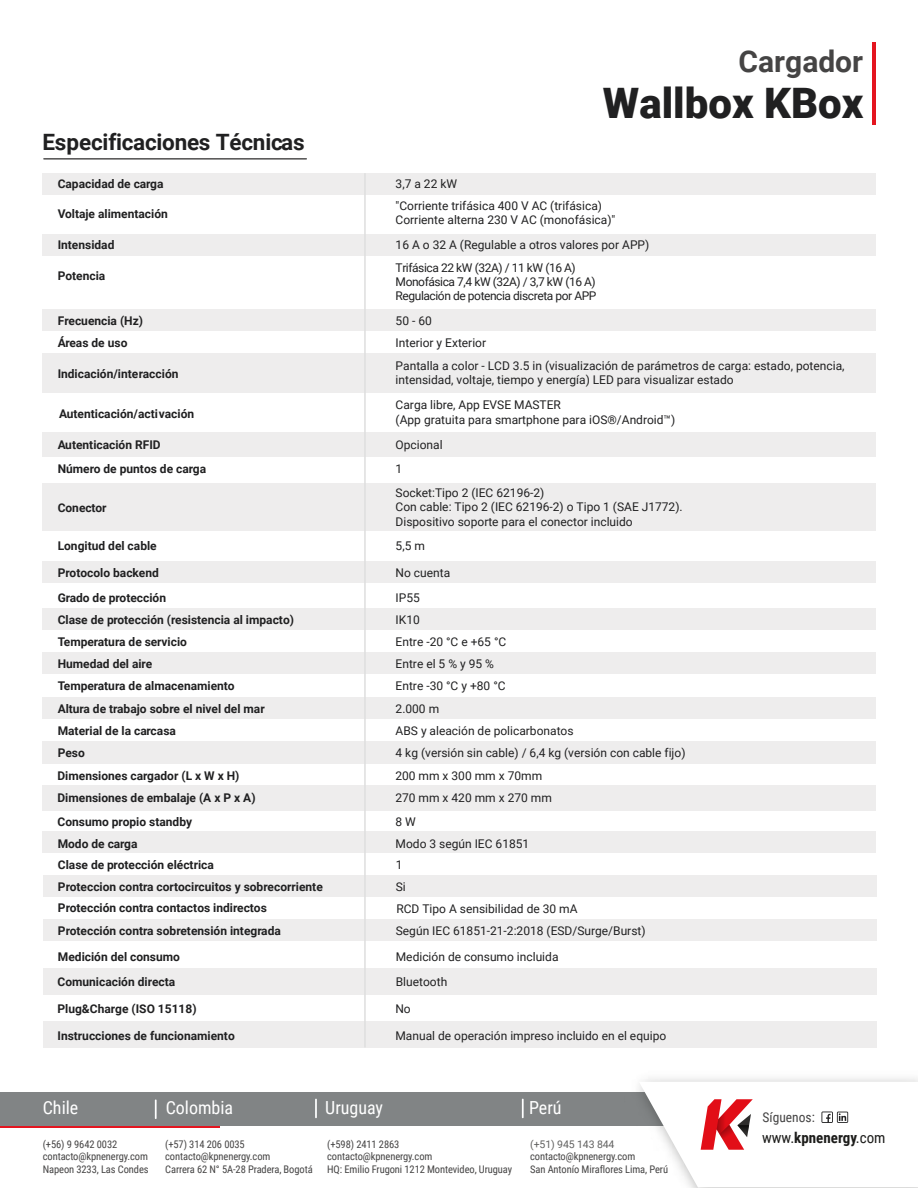
<style>
.page{position:relative;width:918px;height:1188px;background:#fff}
.page>*{position:absolute;margin:0;border:0;box-sizing:border-box;transform-origin:0 0}
.t1{font:900 42px "Roboto";color:#202021}
.t2{font:700 30px "Roboto";color:#454444}
.t3{font:700 22.5px "Roboto";letter-spacing:-.01em;color:#202021}
.t4{font:18px "Roboto Condensed";color:#fff}
.t5{font:700 15px "Roboto Condensed";color:#1d1d1b}
.t6{font:13.5px "Roboto Condensed";color:#454444}
.t7{font:12px/14.4px "Roboto";color:#202021}
.t8{font:700 12px "Roboto";color:#202021}
.t9{font:12px/14.4px "Roboto";letter-spacing:-.035em;color:#202021}
.t10{font:10.5px/12.6px "Roboto Condensed";letter-spacing:-.01em;color:#454444}
.t11{font:10.5px "Roboto";letter-spacing:-.01em;color:#616160}
.s1{font-weight:400}
</style>
<div class="page">
<hr style="left:43px;top:158px;width:264px;height:2px;background:#454444">
<div style="left:43px;top:173px;width:833px;height:22px;background:#eeeded"></div>
<div style="left:43px;top:234px;width:833px;height:22px;background:#eeeded"></div>
<div style="left:43px;top:309px;width:833px;height:22px;background:#eeeded"></div>
<div style="left:43px;top:561px;width:833px;height:22px;background:#eeeded"></div>
<div style="left:43px;top:608px;width:833px;height:22px;background:#eeeded"></div>
<div style="left:43px;top:652px;width:833px;height:22px;background:#eeeded"></div>
<div style="left:43px;top:697px;width:833px;height:22px;background:#eeeded"></div>
<div style="left:43px;top:832px;width:833px;height:21px;background:#eeeded"></div>
<div style="left:43px;top:875px;width:833px;height:22px;background:#eeeded"></div>
<div style="left:43px;top:919px;width:833px;height:22px;background:#eeeded"></div>
<div style="left:43px;top:353px;width:833px;height:40px;background:#eeeded"></div>
<div style="left:43px;top:433px;width:833px;height:24px;background:#eeeded"></div>
<div style="left:43px;top:483px;width:833px;height:48px;background:#eeeded"></div>
<div style="left:43px;top:741px;width:833px;height:23px;background:#eeeded"></div>
<div style="left:43px;top:786px;width:833px;height:25px;background:#eeeded"></div>
<div style="left:43px;top:969px;width:833px;height:26px;background:#eeeded"></div>
<div style="left:43px;top:1021px;width:833px;height:26px;background:#eeeded"></div>
<hr style="left:364px;top:173px;width:2px;height:874px;background:#dedede">
<hr style="left:873px;top:42px;width:3px;height:83px;background:#e4151f">
<div style="left:0;top:1093px;width:918px;height:33px;background:#818485"></div>
<svg style="left:155px;top:1100px;width:2px;height:19px"></svg>
<svg style="left:315px;top:1099px;width:2px;height:19px"></svg>
<svg style="left:522px;top:1099px;width:2px;height:19px"></svg>
<hr style="left:0;top:1126px;width:220px;height:2px;background:#e4151f">
<svg style="left:639px;top:1082px;width:279px;height:105px"></svg>
<h3 class="t3" style="left:43px;top:127px;width:264px">Especificaciones Técnicas</h3>
<p class="t8" style="left:58px;top:175px;width:107px">Capacidad de carga</p>
<p class="t7" style="left:396px;top:176px;width:63px">3,7 a 22 kW</p>
<h2 class="t2" style="left:739px;top:40px;width:126px">Cargador</h2>
<h1 class="t1" style="left:603px;top:73px;width:262px">Wallbox KBox</h1>
<p class="t8" style="left:58px;top:205px;width:112px">Voltaje alimentación</p>
<p class="t7" style="left:396px;top:198px;width:221px">"Corriente trifásica 400 V AC (trifásica)<br>Corriente alterna 230 V AC (monofásica)"</p>
<p class="t8" style="left:58px;top:236px;width:58px">Intensidad</p>
<p class="t7" style="left:396px;top:237px;width:255px">16 A o 32 A (Regulable a otros valores por APP)</p>
<p class="t8" style="left:58px;top:267px;width:49px">Potencia</p>
<p class="t9" style="left:396px;top:260px;width:202px">Trifásica 22 kW (32A) / 11 kW (16 A)<br>Monofásica 7,4 kW (32A) / 3,7 kW (16 A)<br>Regulación de potencia discreta por APP</p>
<p class="t8" style="left:58px;top:313px;width:87px">Frecuencia (Hz)</p>
<p class="t7" style="left:396px;top:313px;width:38px">50 - 60</p>
<p class="t8" style="left:58px;top:335px;width:71px">Áreas de uso</p>
<p class="t7" style="left:396px;top:335px;width:92px">Interior y Exterior</p>
<p class="t8" style="left:58px;top:365px;width:122px">Indicación/interacción</p>
<p class="t7" style="left:396px;top:358px;width:450px">Pantalla a color - LCD 3.5 in (visualización de parámetros de carga: estado, potencia, intensidad, voltaje, tiempo y energía) LED para visualizar estado</p>
<p class="t8" style="left:59px;top:405px;width:137px">Autenticación/activación</p>
<p class="t7" style="left:396px;top:398px;width:281px">Carga libre, App EVSE MASTER<br>(App gratuita para smartphone para iOS®/Android™)</p>
<p class="t8" style="left:58px;top:436px;width:104px">Autenticación RFID</p>
<p class="t7" style="left:396px;top:437px;width:49px">Opcional</p>
<p class="t8" style="left:58px;top:461px;width:150px">Número de puntos de carga</p>
<p class="t7" style="left:396px;top:461px;width:8px">1</p>
<p class="t8" style="left:58px;top:500px;width:51px">Conector</p>
<p class="t7" style="left:396px;top:485px;width:289px">Socket:Tipo 2 (IEC 62196-2)<br>Con cable: Tipo 2 (IEC 62196-2) o Tipo 1 (SAE J1772).<br>Dispositivo soporte para el conector incluido</p>
<p class="t8" style="left:58px;top:537px;width:101px">Longitud del cable</p>
<p class="t7" style="left:396px;top:538px;width:31px">5,5 m</p>
<p class="t8" style="left:58px;top:565px;width:103px">Protocolo backend</p>
<p class="t7" style="left:396px;top:565px;width:56px">No cuenta</p>
<p class="t8" style="left:58px;top:589px;width:110px">Grado de protección</p>
<p class="t7" style="left:396px;top:590px;width:26px">IP55</p>
<p class="t8" style="left:58px;top:611px;width:238px">Clase de protección (resistencia al impacto)</p>
<p class="t7" style="left:396px;top:612px;width:26px">IK10</p>
<p class="t8" style="left:58px;top:634px;width:131px">Temperatura de servicio</p>
<p class="t7" style="left:396px;top:634px;width:112px">Entre -20 °C e +65 °C</p>
<p class="t8" style="left:58px;top:656px;width:96px">Humedad del aire</p>
<p class="t7" style="left:396px;top:656px;width:100px">Entre el 5 % y 95 %</p>
<p class="t8" style="left:58px;top:678px;width:178px">Temperatura de almacenamiento</p>
<p class="t7" style="left:396px;top:678px;width:112px">Entre -30 °C y +80 °C</p>
<p class="t8" style="left:58px;top:700px;width:209px">Altura de trabajo sobre el nivel del mar</p>
<p class="t7" style="left:396px;top:701px;width:45px">2.000 m</p>
<p class="t8" style="left:58px;top:722px;width:120px">Material de la carcasa</p>
<p class="t7" style="left:396px;top:723px;width:180px">ABS y aleación de policarbonatos</p>
<p class="t8" style="left:58px;top:744px;width:29px">Peso</p>
<p class="t7" style="left:396px;top:745px;width:291px">4 kg (versión sin cable) / 6,4 kg (versión con cable fijo)</p>
<p class="t8" style="left:57px;top:789px;width:200px">Dimensiones de embalaje (A x P x A)</p>
<p class="t7" style="left:395px;top:790px;width:158px">270 mm x 420 mm x 270 mm</p>
<p class="t8" style="left:57px;top:767px;width:184px">Dimensiones cargador (L x W x H)</p>
<p class="t7" style="left:395px;top:768px;width:148px">200 mm x 300 mm x 70mm</p>
<p class="t8" style="left:57px;top:813px;width:136px">Consumo propio standby</p>
<p class="t7" style="left:395px;top:814px;width:22px">8 W</p>
<p class="t8" style="left:58px;top:835px;width:81px">Modo de carga</p>
<p class="t7" style="left:396px;top:836px;width:135px">Modo 3 según IEC 61851</p>
<p class="t8" style="left:58px;top:856px;width:158px">Clase de protección eléctrica</p>
<p class="t7" style="left:396px;top:857px;width:8px">1</p>
<p class="t8" style="left:58px;top:878px;width:266px">Proteccion contra cortocircuitos y sobrecorriente</p>
<p class="t7" style="left:396px;top:879px;width:12px">Si</p>
<p class="t8" style="left:58px;top:923px;width:225px">Protección contra sobretensión integrada</p>
<p class="t7" style="left:396px;top:923px;width:251px">Según IEC 61851-21-2:2018 (ESD/Surge/Burst)</p>
<p class="t8" style="left:58px;top:900px;width:211px">Protección contra contactos indirectos</p>
<p class="t7" style="left:396px;top:901px;width:183px">RCD Tipo A sensibilidad de 30 mA</p>
<p class="t8" style="left:58px;top:948px;width:124px">Medición del consumo</p>
<p class="t7" style="left:396px;top:949px;width:164px">Medición de consumo incluida</p>
<p class="t8" style="left:57px;top:973px;width:119px">Comunicación directa</p>
<p class="t7" style="left:396px;top:974px;width:53px">Bluetooth</p>
<p class="t8" style="left:57px;top:1000px;width:141px">Plug&amp;Charge (ISO 15118)</p>
<p class="t7" style="left:395px;top:1001px;width:17px">No</p>
<p class="t8" style="left:57px;top:1027px;width:179px">Instrucciones de funcionamiento</p>
<p class="t7" style="left:395px;top:1028px;width:272px">Manual de operación impreso incluido en el equipo</p>
<h3 class="t4" style="left:43px;top:1095px;width:37px">Chile</h3>
<h3 class="t4" style="left:166px;top:1095px;width:69px">Colombia</h3>
<h3 class="t4" style="left:325px;top:1095px;width:59px">Uruguay</h3>
<h3 class="t4" style="left:529px;top:1095px;width:34px">Perú</h3>
<p class="t10" style="left:43px;top:1137px;width:107px">(+56) 9 9642 0032 contacto@kpnenergy.com<br>Napeon 3233, Las Condes</p>
<p class="t11" style="left:530px;top:1137px;width:86px">(+51) 945 143 844</p>
<p class="t10" style="left:165px;top:1137px;width:149px">(+57) 314 206 0035 contacto@kpnenergy.com<br>Carrera 62 N° 5A-28 Pradera, Bogotá</p>
<p class="t10" style="left:327px;top:1137px;width:186px">(+598) 2411 2863<br>contacto@kpnenergy.com<br>HQ: Emilio Frugoni 1212 Montevideo, Uruguay</p>
<p class="t10" style="left:530px;top:1150px;width:139px">contacto@kpnenergy.com<br>San Antonío Miraflores Lima, Perú</p>
<p class="t6" style="left:763px;top:1108px;width:54px">Síguenos:</p>
<p class="t5" style="left:762px;top:1127px;width:125px"><span class="s1">www.</span>kpnenergy<span class="s1">.com</span></p>
</div>
